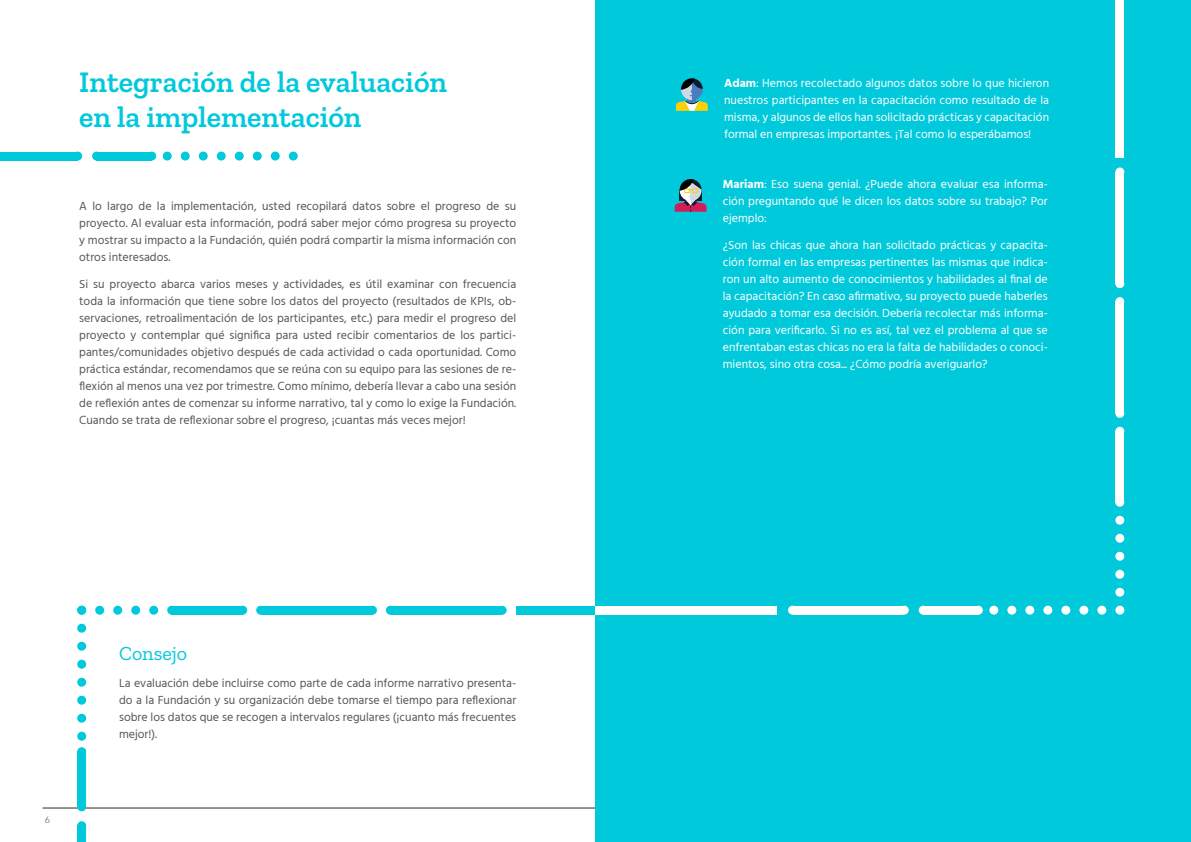
<style>
.page{position:relative;width:1191px;height:842px;background:#fff}
.page>*{position:absolute;margin:0;border:0;box-sizing:border-box;transform-origin:0 0}
.t1{font:600 30px/35px "Zilla Slab";color:#00c9db}
.t2{font:20px "Zilla Slab";color:#00c9db}
.t3{font:12px/17px "Hind";color:#565656;text-align:justify}
.t4{font:12px/17px "Hind";color:#fff;text-align:justify}
.t5{font:300 9px "Lato";color:#282826}
.s1{font-weight:700}
</style>
<div class="page">
<hr style="left:43px;top:808px;width:552px;height:1px;background:#282826">
<div style="left:516px;top:606px;width:149px;height:9px;background:#00c9db"></div>
<div style="left:95px;top:606px;width:9px;height:9px;background:#00c9db;border-radius:50%"></div>
<div style="left:113px;top:606px;width:9px;height:9px;background:#00c9db;border-radius:50%"></div>
<div style="left:131px;top:606px;width:9px;height:9px;background:#00c9db;border-radius:50%"></div>
<div style="left:149px;top:606px;width:9px;height:9px;background:#00c9db;border-radius:50%"></div>
<div style="left:167px;top:606px;width:9px;height:9px;background:#00c9db;border-radius:50%"></div>
<div style="left:172px;top:606px;width:71px;height:9px;background:#00c9db"></div>
<div style="left:238px;top:606px;width:9px;height:9px;background:#00c9db;border-radius:50%"></div>
<div style="left:390px;top:606px;width:112px;height:9px;background:#00c9db"></div>
<div style="left:261px;top:606px;width:111px;height:9px;background:#00c9db"></div>
<div style="left:497px;top:606px;width:9px;height:9px;background:#00c9db;border-radius:50%"></div>
<div style="left:386px;top:606px;width:9px;height:9px;background:#00c9db;border-radius:50%"></div>
<div style="left:368px;top:606px;width:9px;height:9px;background:#00c9db;border-radius:50%"></div>
<div style="left:256px;top:606px;width:9px;height:9px;background:#00c9db;border-radius:50%"></div>
<div style="left:77px;top:802px;width:9px;height:9px;background:#00c9db;border-radius:50%"></div>
<div style="left:77px;top:752px;width:9px;height:55px;background:#00c9db"></div>
<div style="left:77px;top:747px;width:9px;height:9px;background:#00c9db;border-radius:50%"></div>
<div style="left:77px;top:606px;width:9px;height:9px;background:#00c9db;border-radius:50%"></div>
<div style="left:77px;top:624px;width:9px;height:9px;background:#00c9db;border-radius:50%"></div>
<div style="left:77px;top:642px;width:9px;height:9px;background:#00c9db;border-radius:50%"></div>
<div style="left:77px;top:660px;width:9px;height:9px;background:#00c9db;border-radius:50%"></div>
<div style="left:77px;top:678px;width:9px;height:9px;background:#00c9db;border-radius:50%"></div>
<div style="left:77px;top:696px;width:9px;height:9px;background:#00c9db;border-radius:50%"></div>
<div style="left:77px;top:714px;width:9px;height:9px;background:#00c9db;border-radius:50%"></div>
<div style="left:77px;top:732px;width:9px;height:9px;background:#00c9db;border-radius:50%"></div>
<div style="left:77px;top:826px;width:9px;height:16px;background:#00c9db"></div>
<div style="left:77px;top:821px;width:9px;height:9px;background:#00c9db;border-radius:50%"></div>
<div style="left:595px;top:0;width:596px;height:842px;background:#00c9db"></div>
<div style="left:792px;top:606px;width:112px;height:9px;background:#fff"></div>
<div style="left:595px;top:606px;width:181px;height:9px;background:#fff"></div>
<svg style="left:918px;top:606px;width:9px;height:9px"></svg>
<div style="left:923px;top:606px;width:55px;height:9px;background:#fff"></div>
<div style="left:974px;top:606px;width:8px;height:9px;background:#fff;border-radius:50%"></div>
<div style="left:1115px;top:606px;width:9px;height:9px;background:#fff;border-radius:50%"></div>
<div style="left:1097px;top:606px;width:9px;height:9px;background:#fff;border-radius:50%"></div>
<div style="left:1079px;top:606px;width:9px;height:9px;background:#fff;border-radius:50%"></div>
<div style="left:1061px;top:606px;width:9px;height:9px;background:#fff;border-radius:50%"></div>
<div style="left:1043px;top:606px;width:9px;height:9px;background:#fff;border-radius:50%"></div>
<div style="left:1025px;top:606px;width:9px;height:9px;background:#fff;border-radius:50%"></div>
<div style="left:1007px;top:606px;width:9px;height:9px;background:#fff;border-radius:50%"></div>
<div style="left:989px;top:606px;width:9px;height:9px;background:#fff;border-radius:50%"></div>
<div style="left:900px;top:606px;width:8px;height:9px;background:#fff;border-radius:50%"></div>
<div style="left:788px;top:606px;width:9px;height:9px;background:#fff;border-radius:50%"></div>
<div style="left:1115px;top:0;width:9px;height:157px;background:#fff"></div>
<div style="left:1115px;top:588px;width:9px;height:9px;background:#fff;border-radius:50%"></div>
<div style="left:1115px;top:570px;width:9px;height:9px;background:#fff;border-radius:50%"></div>
<div style="left:1115px;top:552px;width:9px;height:9px;background:#fff;border-radius:50%"></div>
<div style="left:1115px;top:534px;width:9px;height:9px;background:#fff;border-radius:50%"></div>
<div style="left:1115px;top:516px;width:9px;height:9px;background:#fff;border-radius:50%"></div>
<div style="left:1115px;top:498px;width:9px;height:9px;background:#fff;border-radius:50%"></div>
<div style="left:1115px;top:431px;width:9px;height:71px;background:#fff"></div>
<div style="left:1115px;top:427px;width:9px;height:9px;background:#fff;border-radius:50%"></div>
<div style="left:1115px;top:172px;width:9px;height:112px;background:#fff"></div>
<div style="left:1115px;top:302px;width:9px;height:111px;background:#fff"></div>
<div style="left:1115px;top:167px;width:9px;height:9px;background:#fff;border-radius:50%"></div>
<div style="left:1115px;top:279px;width:9px;height:9px;background:#fff;border-radius:50%"></div>
<div style="left:1115px;top:297px;width:9px;height:9px;background:#fff;border-radius:50%"></div>
<div style="left:1115px;top:409px;width:9px;height:9px;background:#fff;border-radius:50%"></div>
<svg style="left:674px;top:179px;width:32px;height:33px"></svg>
<div style="left:92px;top:152px;width:9px;height:9px;background:#00c9db;border-radius:50%"></div>
<div style="left:97px;top:152px;width:55px;height:9px;background:#00c9db"></div>
<div style="left:147px;top:152px;width:9px;height:9px;background:#00c9db;border-radius:50%"></div>
<div style="left:289px;top:152px;width:9px;height:9px;background:#00c9db;border-radius:50%"></div>
<div style="left:271px;top:152px;width:9px;height:9px;background:#00c9db;border-radius:50%"></div>
<div style="left:253px;top:152px;width:9px;height:9px;background:#00c9db;border-radius:50%"></div>
<div style="left:235px;top:152px;width:9px;height:9px;background:#00c9db;border-radius:50%"></div>
<div style="left:217px;top:152px;width:9px;height:9px;background:#00c9db;border-radius:50%"></div>
<div style="left:199px;top:152px;width:9px;height:9px;background:#00c9db;border-radius:50%"></div>
<div style="left:181px;top:152px;width:9px;height:9px;background:#00c9db;border-radius:50%"></div>
<div style="left:163px;top:152px;width:9px;height:9px;background:#00c9db;border-radius:50%"></div>
<div style="left:0;top:152px;width:78px;height:9px;background:#00c9db"></div>
<div style="left:73px;top:152px;width:9px;height:9px;background:#00c9db;border-radius:50%"></div>
<svg style="left:676px;top:78px;width:32px;height:33px"></svg>
<h1 class="t1" style="left:79px;top:65px;width:369px">Integración de la evaluación en la implementación</h1>
<p class="t3" style="left:79px;top:199px;width:438px">A lo largo de la implementación, usted recopilará datos sobre el progreso de su proyecto. Al evaluar esta información, podrá saber mejor cómo progresa su proyecto y mostrar su impacto a la Fundación, quién podrá compartir la misma información con otros interesados.</p>
<p class="t3" style="left:79px;top:277px;width:438px">Si su proyecto abarca varios meses y actividades, es útil examinar con frecuencia toda la información que tiene sobre los datos del proyecto (resultados de KPIs, ob&shy;servaciones, retroalimentación de los participantes, etc.) para medir el progreso del proyecto y contemplar qué significa para usted recibir comentarios de los partici&shy;pantes/comunidades objetivo después de cada actividad o cada oportunidad. Como práctica estándar, recomendamos que se reúna con su equipo para las sesiones de re&shy;flexión al menos una vez por trimestre. Como mínimo, debería llevar a cabo una sesión de reflexión antes de comenzar su informe narrativo, tal y como lo exige la Fundación.<br>Cuando se trata de reflexionar sobre el progreso, ¡cuantas más veces mejor!</p>
<p class="t5" style="left:45px;top:814px;width:7px">6</p>
<h2 class="t2" style="left:119px;top:643px;width:70px">Consejo</h2>
<p class="t3" style="left:119px;top:675px;width:399px">La evaluación debe incluirse como parte de cada informe narrativo presenta&shy;do a la Fundación y su organización debe tomarse el tiempo para reflexionar sobre los datos que se recogen a intervalos regulares (¡cuanto más frecuentes mejor!).</p>
<p class="t4" style="left:724px;top:75px;width:326px"><span class="s1">Adam</span>: Hemos recolectado algunos datos sobre lo que hicieron nuestros participantes en la capacitación como resultado de la misma, y algunos de ellos han solicitado prácticas y capacitación formal en empresas importantes. ¡Tal como lo esperábamos!</p>
<p class="t4" style="left:723px;top:176px;width:326px"><span class="s1">Mariam</span>: Eso suena genial. ¿Puede ahora evaluar esa informa&shy;ción preguntando qué le dicen los datos sobre su trabajo? Por ejemplo:</p>
<p class="t4" style="left:723px;top:237px;width:326px">¿Son las chicas que ahora han solicitado prácticas y capacita&shy;ción formal en las empresas pertinentes las mismas que indica&shy;ron un alto aumento de conocimientos y habilidades al final de la capacitación? En caso afirmativo, su proyecto puede haberles ayudado a tomar esa decisión. Debería recolectar más informa&shy;ción para verificarlo. Si no es así, tal vez el problema al que se enfrentaban estas chicas no era la falta de habilidades o conoci&shy;mientos, sino otra cosa... ¿Cómo podría averiguarlo?</p>
</div>
